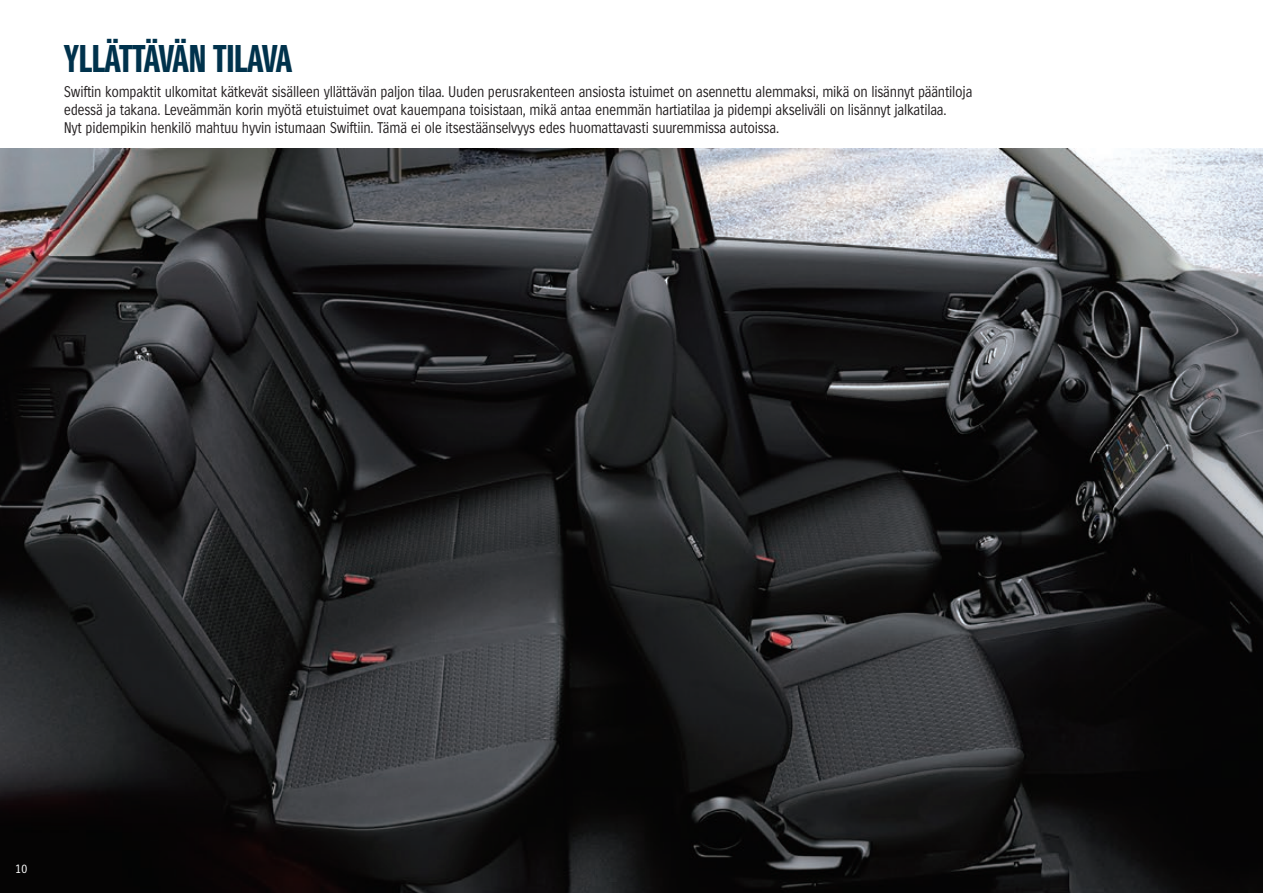
<style>
.page{position:relative;width:1263px;height:893px;background:#fff}
.page>*{position:absolute;margin:0;border:0;box-sizing:border-box;transform-origin:0 0}
.t1{font:37.5px "Suzuki Headline";letter-spacing:-.01em;color:#00324c;scale:.9 1}
.t2{font:15px/18px "Suzuki";letter-spacing:-.02em;color:#231f20;scale:.9 1}
.t3{font:12px "Suzuki";color:#fff}
</style>
<div class="page">
<img style="left:0;top:149px;width:1263px;height:744px">
<h1 class="t1" style="left:64px;top:38px;width:256px">YLLÄTTÄVÄN TILAVA</h1>
<p class="t2" style="left:64px;top:83px;width:1011px">Swiftin kompaktit ulkomitat kätkevät sisälleen yllättävän paljon tilaa. Uuden perusrakenteen ansiosta istuimet on asennettu alemmaksi, mikä on lisännyt pääntiloja edessä ja takana. Leveämmän korin myötä etuistuimet ovat kauempana toisistaan, mikä antaa enemmän hartiatilaa ja pidempi akseliväli on lisännyt jalkatilaa.<br>Nyt pidempikin henkilö mahtuu hyvin istumaan Swiftiin. Tämä ei ole itsestäänselvyys edes huomattavasti suuremmissa autoissa.</p>
<p class="t3" style="left:15px;top:862px;width:14px">10</p>
</div>
